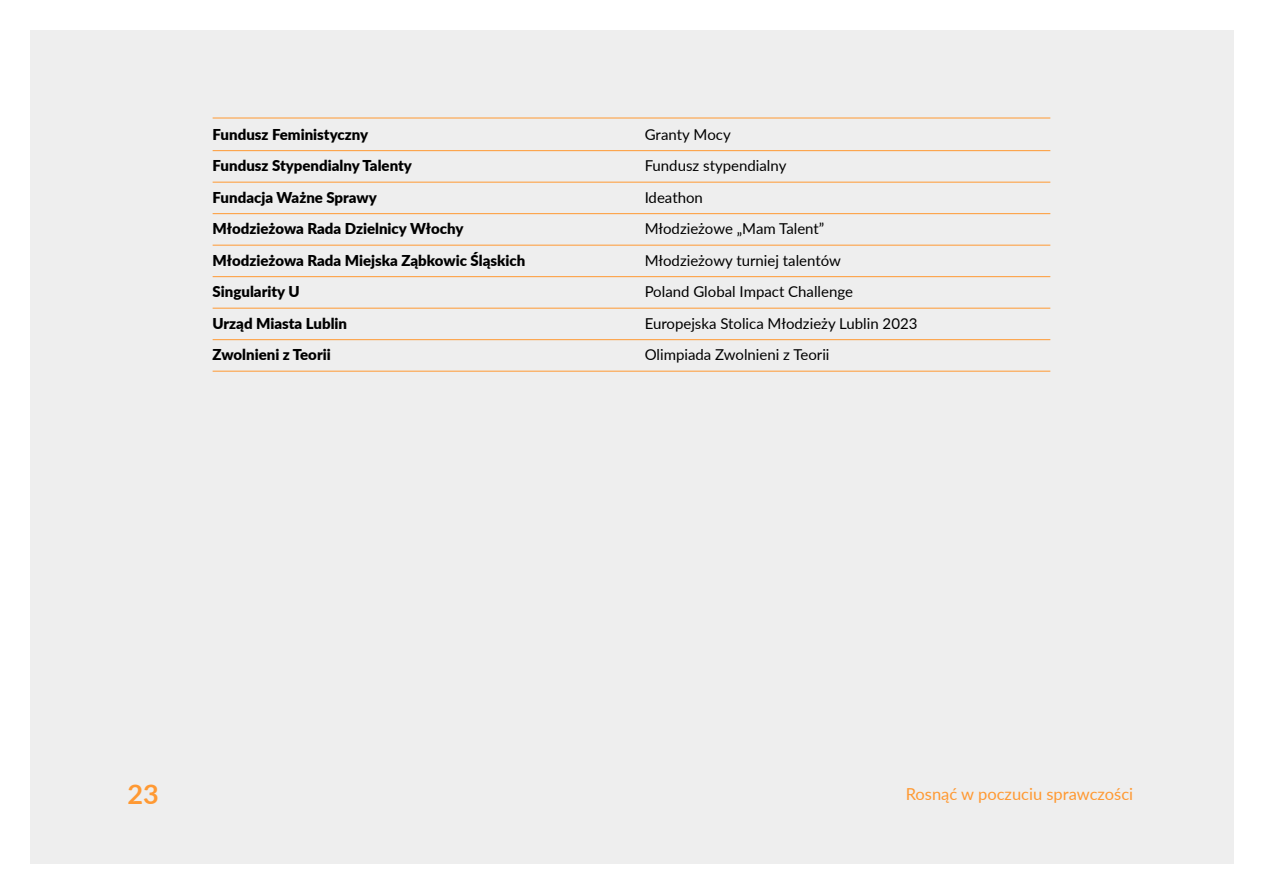
<style>
.page{position:relative;width:1263px;height:893px;background:#fff}
.page>*{position:absolute;margin:0;border:0;box-sizing:border-box;transform-origin:0 0}
.t1{font:700 27px "Lato";color:#f93}
.t2{font:16.5px "Lato";color:#f93}
.t3{font:900 15px "Lato";color:#000}
.t4{font:15px "Lato";color:#000}
</style>
<div class="page">
<div style="left:30px;top:30px;width:1203px;height:833px;background:#eee"></div>
<hr style="left:213px;top:118px;width:837px;height:1px;background:#f93">
<hr style="left:213px;top:150px;width:837px;height:1px;background:#f93">
<hr style="left:213px;top:182px;width:837px;height:1px;background:#f93">
<hr style="left:213px;top:213px;width:837px;height:1px;background:#f93">
<hr style="left:213px;top:245px;width:837px;height:1px;background:#f93">
<hr style="left:213px;top:276px;width:837px;height:1px;background:#f93">
<hr style="left:213px;top:308px;width:837px;height:1px;background:#f93">
<hr style="left:213px;top:339px;width:837px;height:1px;background:#f93">
<hr style="left:213px;top:371px;width:837px;height:1px;background:#f93">
<p class="t3" style="left:213px;top:123px;width:157px">Fundusz Feministyczny</p>
<p class="t4" style="left:645px;top:123px;width:88px">Granty Mocy</p>
<p class="t3" style="left:213px;top:154px;width:201px">Fundusz Stypendialny Talenty</p>
<p class="t4" style="left:645px;top:155px;width:143px">Fundusz stypendialny</p>
<p class="t3" style="left:213px;top:186px;width:166px">Fundacja Ważne Sprawy</p>
<p class="t4" style="left:645px;top:186px;width:60px">Ideathon</p>
<p class="t3" style="left:213px;top:217px;width:252px">Młodzieżowa Rada Dzielnicy Włochy</p>
<p class="t4" style="left:645px;top:218px;width:181px">Młodzieżowe „Mam Talent”</p>
<p class="t3" style="left:213px;top:249px;width:314px">Młodzieżowa Rada Miejska Ząbkowic Śląskich</p>
<p class="t4" style="left:645px;top:249px;width:198px">Młodzieżowy turniej talentów</p>
<p class="t3" style="left:213px;top:280px;width:88px">Singularity U</p>
<p class="t4" style="left:645px;top:281px;width:210px">Poland Global Impact Challenge</p>
<p class="t3" style="left:213px;top:312px;width:136px">Urząd Miasta Lublin</p>
<p class="t4" style="left:645px;top:312px;width:274px">Europejska Stolica Młodzieży Lublin 2023</p>
<p class="t3" style="left:213px;top:343px;width:120px">Zwolnieni z Teorii</p>
<p class="t4" style="left:645px;top:344px;width:186px">Olimpiada Zwolnieni z Teorii</p>
<h1 class="t1" style="left:128px;top:774px;width:33px">23</h1>
<p class="t2" style="left:906px;top:782px;width:229px">Rosnąć w poczuciu sprawczości</p>
</div>
